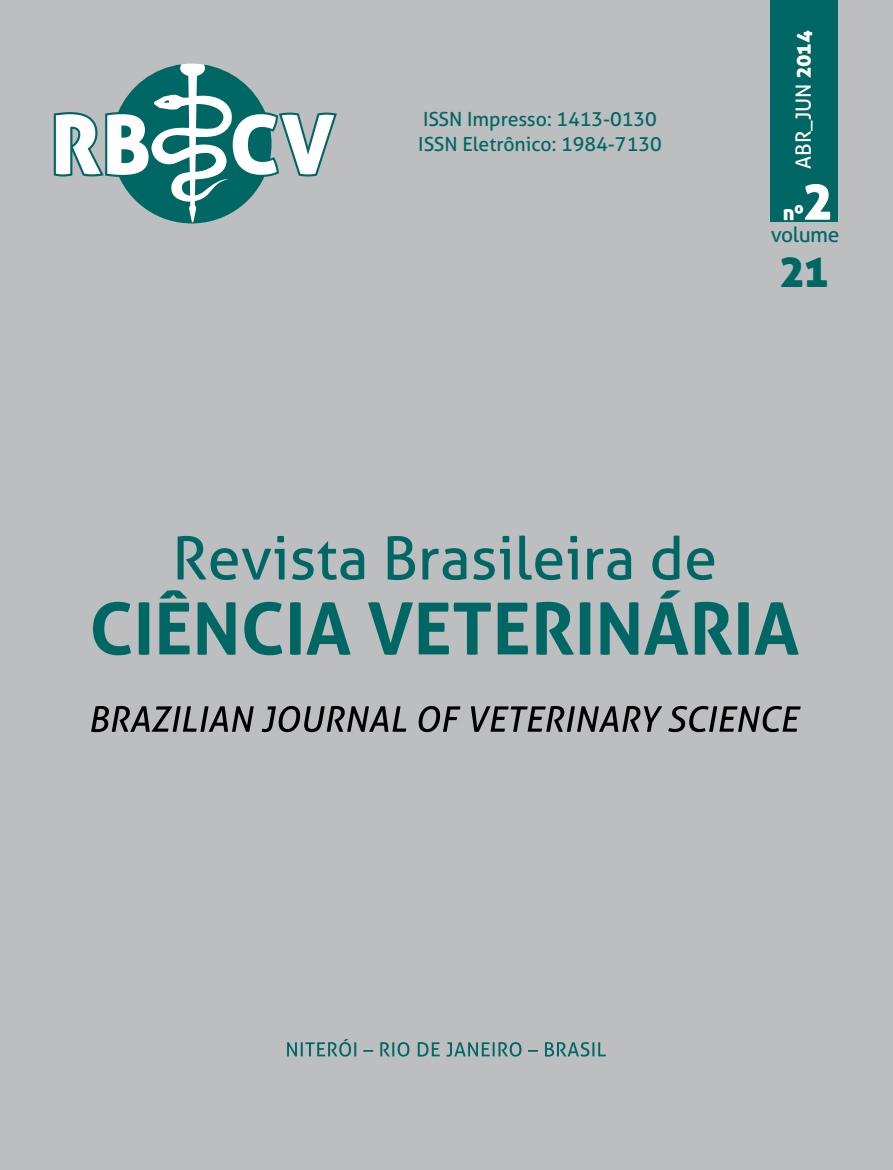
<style>
.page{position:relative;width:893px;height:1170px;background:#fff}
.page>*{position:absolute;margin:0;border:0;box-sizing:border-box;transform-origin:0 0}
.t1{font:54px "Aller Display";color:#fff}
.t2{font:45px "Aller Display";color:#006764}
.t3{font:21px "Aller";color:#fff}
.t4{font:21px "Aller";letter-spacing:-.02em;color:#006764}
.t5{font:21px "Aller Display";color:#fff}
.t6{font:19.5px/25.5px "Aller";color:#006764}
.s1{font-family:"Aller Display"}
</style>
<div class="page">
<div style="left:0;top:0;width:893px;height:1169px;background:#bcbec0"></div>
<div style="left:770px;top:0;width:68px;height:221px;background:#006764"></div>
<svg style="left:91px;top:706px;width:710px;height:26px"></svg>
<svg style="left:178px;top:535px;width:501px;height:45px"></svg>
<svg style="left:687px;top:548px;width:27px;height:32px"></svg>
<svg style="left:93px;top:590px;width:706px;height:65px"></svg>
<svg style="left:287px;top:1039px;width:319px;height:17px"></svg>
<svg style="left:54px;top:64px;width:283px;height:159px"></svg>
<p class="t6" style="left:418px;top:106px;width:245px">ISSN Impresso: 1413-0130<br>ISSN Eletrônico: 1984-7130</p>
<p class="t3" style="left:790px;top:169px;width:140px;rotate:-90deg">ABR_JUN <span class="s1">2014</span></p>
<p class="t5" style="left:783px;top:199px;width:23px">nº</p>
<h1 class="t1" style="left:804px;top:166px;width:30px">2</h1>
<p class="t4" style="left:771px;top:221px;width:70px">volume</p>
<h2 class="t2" style="left:780px;top:242px;width:49px">21</h2>
</div>
